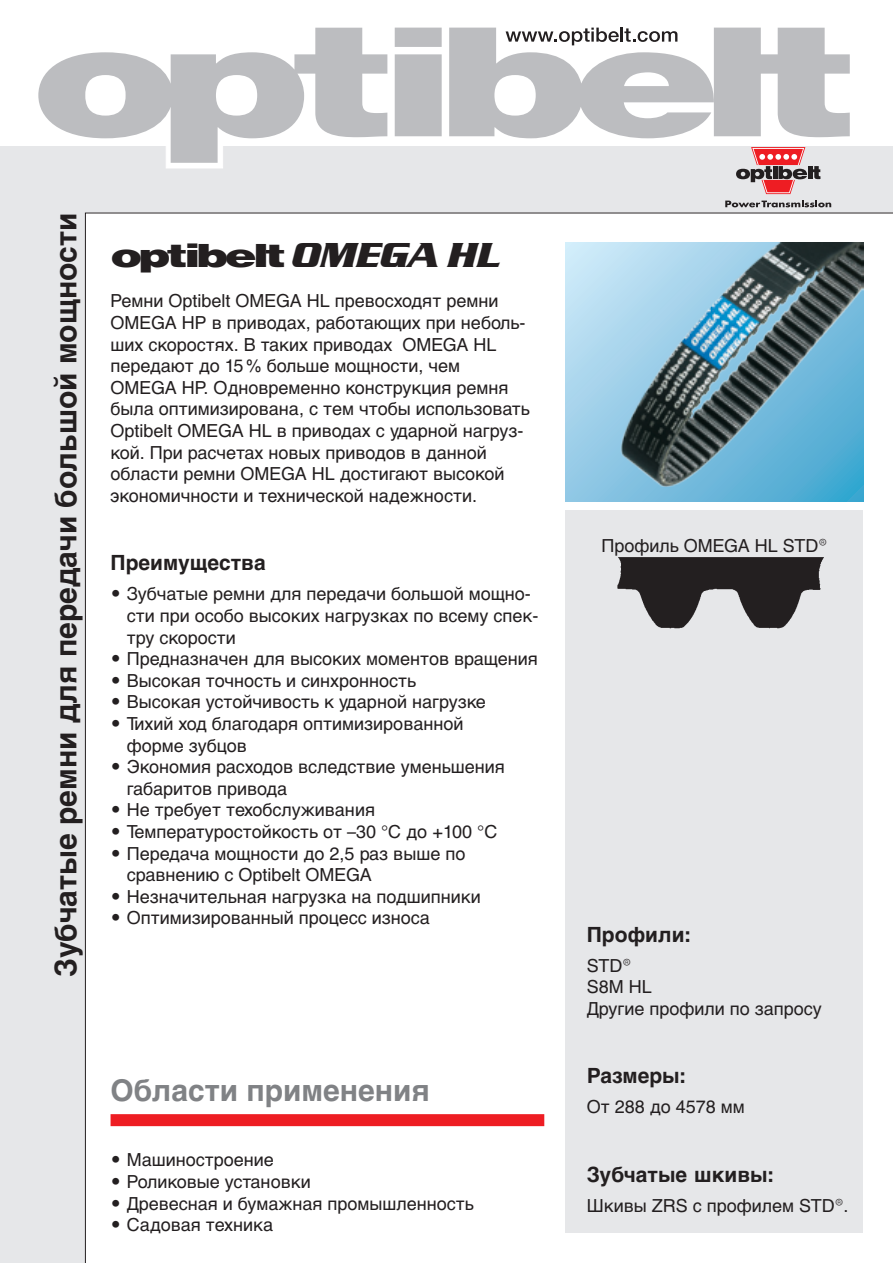
<style>
.page{position:relative;width:893px;height:1263px;background:#fff}
.page>*{position:absolute;margin:0;border:0;box-sizing:border-box;transform-origin:0 0}
.t1{font:900 32.1px "Helvetica Com";letter-spacing:-.08em;color:#231f20;scale:1.5 1}
.t2{font:700 30px "Helvetica LTCYR";color:#231f20}
.t3{font:700 30px "Helvetica LTCYR";color:#808285}
.t4{font:700 21px "Helvetica LTCYR";color:#231f20}
.t5{font:18px/21.6px "Helvetica LTCYR";color:#231f20}
.s1{font-family:"Serpentine D";font-weight:700;font-style:italic;font-size:36px}
.s2{font-family:"Futura Com"}
</style>
<div class="page">
<div style="left:0;top:146px;width:893px;height:1117px;background:#e6e7e9"></div>
<div style="left:85px;top:213px;width:808px;height:1050px;background:#fff"></div>
<div style="left:566px;top:510px;width:297px;height:723px;background:#e6e7e9"></div>
<div style="left:111px;top:1114px;width:433px;height:12px;background:#ee1d23"></div>
<svg style="left:813px;top:166px;width:7px;height:13px"></svg>
<hr style="left:808px;top:166px;width:4px;height:13px;background:#231f20">
<svg style="left:725px;top:201px;width:106px;height:6px"></svg>
<svg style="left:736px;top:147px;width:71px;height:47px"></svg>
<div style="left:166px;top:121px;width:57px;height:47px;background:#fff"></div>
<svg style="left:395px;top:28px;width:47px;height:108px;background:#c1c1c4"></svg>
<svg style="left:38px;top:28px;width:349px;height:135px;fill:#bcbdc0"></svg>
<svg style="left:449px;top:28px;width:401px;height:110px"></svg>
<div style="left:566px;top:242px;width:297px;height:260px;background:linear-gradient(to right,#96c7e5,#38a5cf)"></div>
<img style="left:566px;top:242px;width:297px;height:245px">
<img style="left:617px;top:557px;width:207px;height:72px">
<h2 class="t2" style="left:49px;top:977px;width:765px;rotate:-90deg">Зубчатые ремни для передачи большой мощности</h2>
<h1 class="t1" style="left:111px;top:234px;width:262px">optibelt <span class="s1">OMEGA HL</span></h1>
<p class="t5" style="left:111px;top:290px;width:421px">Ремни Optibelt OMEGA HL превосходят ремни OMEGA HР в приводах, работающих при неболь&shy;ших скоростях. В таких приводах OMEGA HL передают до 15% больше мощности, чем OMEGA HР. Одновременно конструкция ремня была оптимизирована, с тем чтобы использовать Optibelt OMEGA HL в приводах с ударной нагруз&shy;кой. При расчетах новых приводов в данной области ремни OMEGA HL достигают высокой экономичности и технической надежности.</p>
<p class="t4" style="left:111px;top:551px;width:157px">Преимущества</p>
<p class="t5" style="left:127px;top:583px;width:413px;text-indent:-16px"><span class="s2">•</span> Зубчатые ремни для передачи большой мощно&shy;сти при особо высоких нагрузках по всему спек&shy;тру скорости</p>
<p class="t5" style="left:111px;top:648px;width:429px"><span class="s2">•</span> Предназначен для высоких моментов вращения</p>
<p class="t5" style="left:111px;top:670px;width:307px"><span class="s2">•</span> Высокая точность и синхронность</p>
<p class="t5" style="left:111px;top:691px;width:377px"><span class="s2">•</span> Высокая устойчивость к ударной нагрузке</p>
<p class="t5" style="left:127px;top:713px;width:338px;text-indent:-16px"><span class="s2">•</span> Тихий ход благодаря оптимизированной форме зубцов</p>
<p class="t5" style="left:127px;top:756px;width:379px;text-indent:-16px"><span class="s2">•</span> Экономия расходов вследствие уменьшения габаритов привода</p>
<p class="t5" style="left:111px;top:799px;width:266px"><span class="s2">•</span> Не требует техобслуживания</p>
<p class="t5" style="left:111px;top:821px;width:388px"><span class="s2">•</span> Температуростойкость от –30 °С до +100 °C</p>
<p class="t5" style="left:127px;top:843px;width:340px;text-indent:-16px"><span class="s2">•</span> Передача мощности до 2,5 раз выше по сравнению с Optibelt OMEGA</p>
<p class="t5" style="left:111px;top:886px;width:372px"><span class="s2">•</span> Незначительная нагрузка на подшипники</p>
<p class="t5" style="left:111px;top:907px;width:321px"><span class="s2">•</span> Оптимизированный процесс износа</p>
<h2 class="t3" style="left:111px;top:1074px;width:321px">Области применения</h2>
<p class="t5" style="left:111px;top:1149px;width:165px"><span class="s2">•</span> Машиностроение</p>
<p class="t5" style="left:111px;top:1171px;width:202px"><span class="s2">•</span> Роликовые установки</p>
<p class="t5" style="left:111px;top:1192px;width:365px"><span class="s2">•</span> Древесная и бумажная промышленность</p>
<p class="t5" style="left:111px;top:1214px;width:164px"><span class="s2">•</span> Садовая техника</p>
<p class="t5" style="left:601px;top:535px;width:228px">Профиль OMEGA HL STD®</p>
<p class="t4" style="left:587px;top:922px;width:105px">Профили:</p>
<p class="t5" style="left:587px;top:955px;width:236px">STD®<br>S8M HL<br>Другие профили по запросу</p>
<p class="t4" style="left:587px;top:1064px;width:100px">Размеры:</p>
<p class="t5" style="left:587px;top:1096px;width:160px">От 288 до 4578 мм</p>
<p class="t4" style="left:587px;top:1162px;width:188px">Зубчатые шкивы:</p>
<p class="t5" style="left:587px;top:1195px;width:263px">Шкивы ZRS с профилем STD®.</p>
</div>
